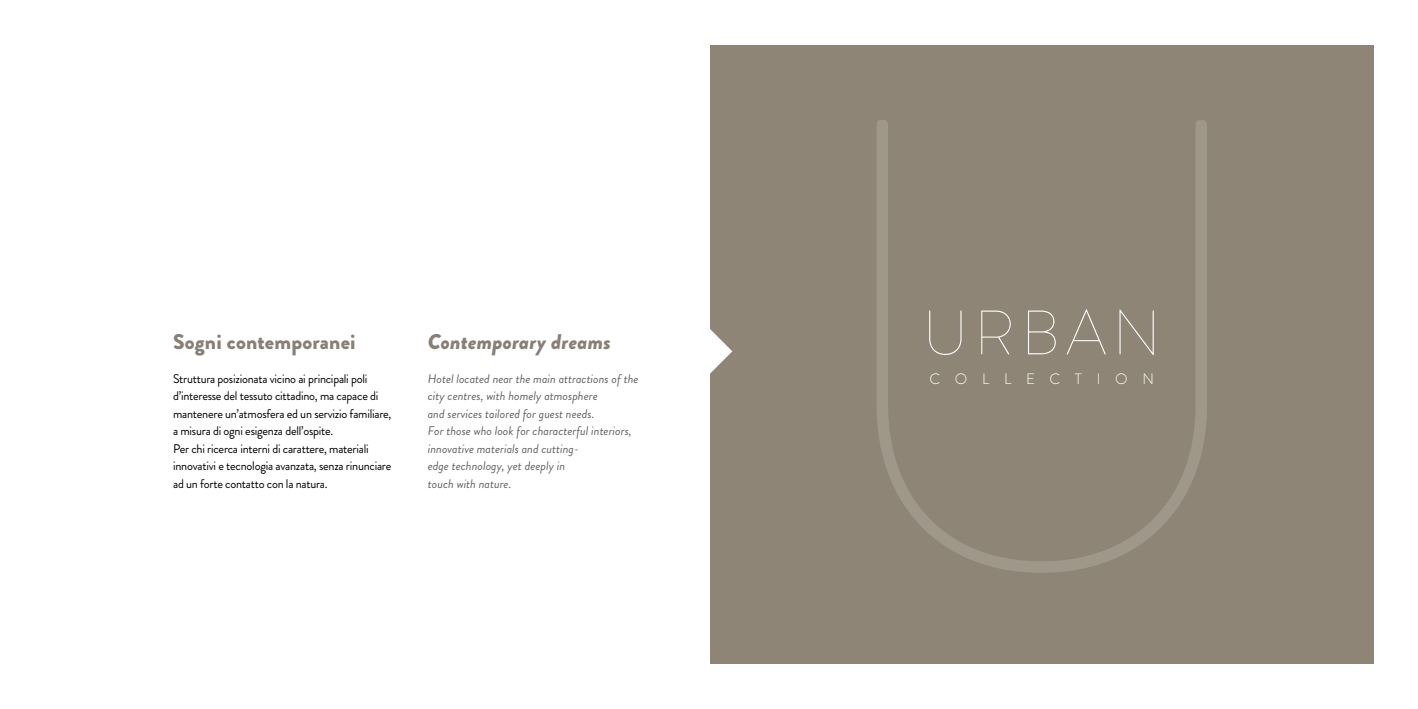
<style>
.page{position:relative;width:1418px;height:709px;background:#fff}
.page>*{position:absolute;margin:0;border:0;box-sizing:border-box;transform-origin:0 0}
.t1{font:100 62.5px "Brandon Grotesque";letter-spacing:.1em;color:#fff}
.t2{font:900 21.25px "Brandon Grotesque";letter-spacing:.01em;color:#888076}
.t3{font:italic 900 21.25px "Brandon Grotesque";letter-spacing:.01em;color:#888076}
.t4{font:300 15px "Brandon Grotesque";letter-spacing:.975em;color:#fff}
.t5{font:12.5px/17.5px "font 0000000025836 ebf";letter-spacing:-.02em;color:#000}
.t6{font:italic 12.5px/17.5px "Brandon Grotesque";color:#656463}
</style>
<div class="page">
<div style="left:709px;top:45px;width:664px;height:619px;background:#8f8576"></div>
<svg style="left:709px;top:329px;width:23px;height:45px"></svg>
<h2 class="t2" style="left:173px;top:326px;width:184px">Sogni contemporanei</h2>
<h2 class="t3" style="left:428px;top:326px;width:184px">Contemporary dreams</h2>
<h1 class="t1" style="left:922px;top:290px;width:239px">URBAN</h1>
<p class="t5" style="left:173px;top:370px;width:196px">Struttura posizionata vicino ai principali poli</p>
<p class="t4" style="left:929px;top:369px;width:226px">COLLECTION</p>
<p class="t5" style="left:173px;top:387px;width:220px">d’interesse del tessuto cittadino, ma capace di mantenere un’atmosfera ed un servizio familiare, a misura di ogni esigenza dell’ospite.<br>Per chi ricerca interni di carattere, materiali innovativi e tecnologia avanzata, senza rinunciare ad un forte contatto con la natura.</p>
<p class="t6" style="left:428px;top:370px;width:212px">Hotel located near the main attractions of the city centres, with homely atmosphere<br>and services tailored for guest needs.<br>For those who look for characterful interiors, innovative materials and cutting-<br>edge technology, yet deeply in<br>touch with nature.</p>
</div>
